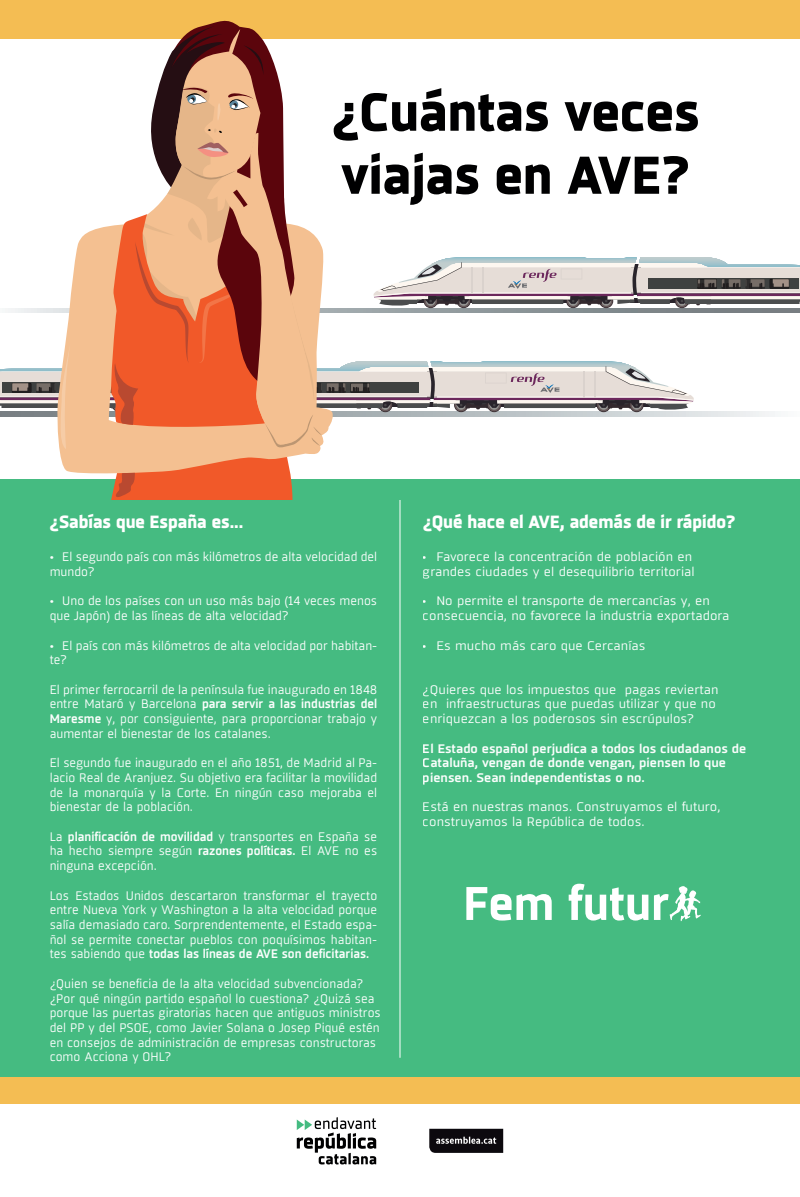
<style>
.page{position:relative;width:800px;height:1197px;background:#fff}
.page>*{position:absolute;margin:0;border:0;box-sizing:border-box;transform-origin:0 0}
.t1{font:800 52.5px/63px "Sisco";color:#000001}
.t2{font:800 17.5px "Sisco";color:#fff}
.t3{font:12.25px/14.7px "Sisco";color:#fff;text-align:justify}
.t4{font:12.25px/14.7px "Sisco";color:#fff;scale:1.08 1}
.t5{font:600 12.25px/14.7px "Sisco";color:#fff;scale:1.08 1}
.s1{font-weight:600}
</style>
<div class="page">
<div style="left:0;top:479px;width:800px;height:607px;background:#45bb81"></div>
<svg style="left:297px;top:1117px;width:79px;height:47px"></svg>
<svg style="left:429px;top:1128px;width:74px;height:24px;background:#2c292e"></svg>
<div style="left:0;top:1077px;width:800px;height:27px;background:#f4bd53"></div>
<div style="left:0;top:0;width:800px;height:39px;background:#f4bd53"></div>
<svg style="left:466px;top:887px;width:85px;height:33px"></svg>
<svg style="left:568px;top:883px;width:80px;height:37px"></svg>
<svg style="left:654px;top:886px;width:47px;height:35px"></svg>
<svg style="left:0;top:26px;width:800px;height:474px"></svg>
<hr style="left:399px;top:500px;width:1px;height:557px;background:#fff">
<h1 class="t1" style="left:331px;top:83px;width:369px">¿Cuántas veces viajas en AVE?</h1>
<h2 class="t2" style="left:50px;top:510px;width:195px">¿Sabías que España es...</h2>
<h2 class="t2" style="left:423px;top:510px;width:314px">¿Qué hace el AVE, además de ir rápido?</h2>
<p class="t4" style="left:50px;top:550px;width:305px">• El segundo país con más kilómetros de alta velocidad del mundo?</p>
<p class="t4" style="left:50px;top:594px;width:305px">• Uno de los países con un uso más bajo (14 veces menos que Japón) de las líneas de alta velocidad?</p>
<p class="t4" style="left:50px;top:638px;width:305px">• El país con más kilómetros de alta velocidad por habitan&shy;te?</p>
<p class="t3" style="left:50px;top:682px;width:329px">El primer ferrocarril de la península fue inaugurado en 1848 entre Mataró y Barcelona <span class="s1">para servir a las industrias del Maresme</span> y, por consiguiente, para proporcionar trabajo y aumentar el bienestar de los catalanes.</p>
<p class="t3" style="left:50px;top:755px;width:329px">El segundo fue inaugurado en el año 1851, de Madrid al Pa&shy;lacio Real de Aranjuez. Su objetivo era facilitar la movilidad de la monarquía y la Corte. En ningún caso mejoraba el bienestar de la población.</p>
<p class="t3" style="left:50px;top:829px;width:329px">La <span class="s1">planificación de movilidad</span> y transportes en España se ha hecho siempre según <span class="s1">razones políticas.</span> El AVE no es ninguna excepción.</p>
<p class="t3" style="left:50px;top:888px;width:329px">Los Estados Unidos descartaron transformar el trayecto entre Nueva York y Washington a la alta velocidad porque salía demasiado caro. Sorprendentemente, el Estado espa&shy;ñol se permite conectar pueblos con poquísimos habitan&shy;tes sabiendo que <span class="s1">todas las líneas de AVE son deficitarias.</span></p>
<p class="t3" style="left:50px;top:976px;width:332px;text-align:left">¿Quien se beneficia de la alta velocidad subvencionada? ¿Por qué ningún partido español lo cuestiona? ¿Quizá sea porque las puertas giratorias hacen que antiguos ministros del PP y del PSOE, como Javier Solana o Josep Piqué estén en consejos de administración de empresas constructoras como Acciona y OHL?</p>
<p class="t4" style="left:423px;top:550px;width:253px">• Favorece la concentración de población en grandes ciudades y el desequilibrio territorial</p>
<p class="t4" style="left:423px;top:594px;width:285px">• No permite el transporte de mercancías y, en consecuencia, no favorece la industria exportadora</p>
<p class="t4" style="left:423px;top:638px;width:208px">• Es mucho más caro que Cercanías</p>
<p class="t4" style="left:423px;top:682px;width:275px">¿Quieres que los impuestos que pagas reviertan en infraestructuras que puedas utilizar y que no enriquezcan a los poderosos sin escrúpulos?</p>
<p class="t5" style="left:423px;top:741px;width:301px">El Estado español perjudica a todos los ciudadanos de<br>Cataluña, vengan de donde vengan, piensen lo que piensen. Sean independentistas o no.</p>
<p class="t4" style="left:423px;top:800px;width:277px">Está en nuestras manos. Construyamos el futuro, construyamos la República de todos.</p>
</div>
